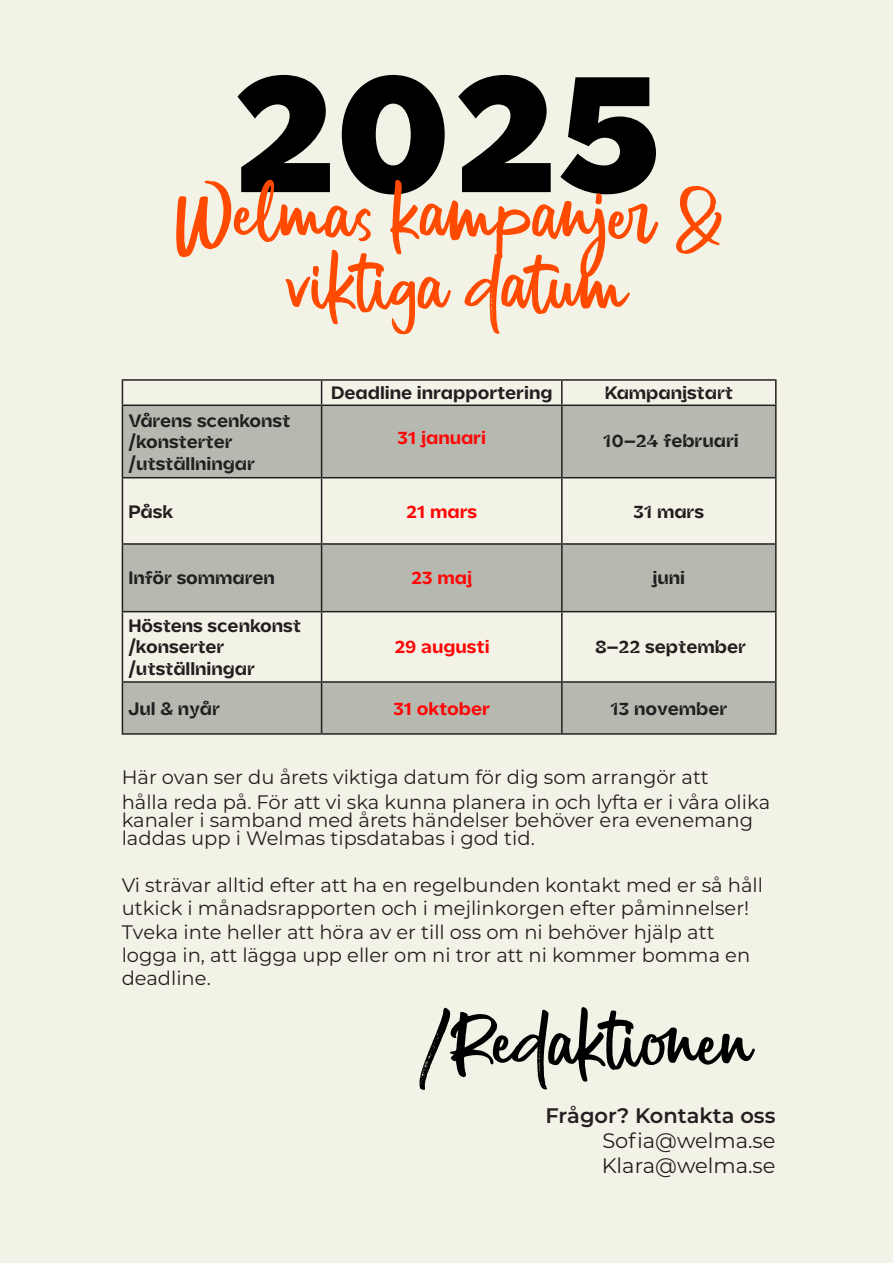
<style>
.page{position:relative;width:893px;height:1263px;background:#f3f2e6}
.page>*{position:absolute;margin:0;border:0;box-sizing:border-box;transform-origin:0 0}
.t1{font:900 169.8px "Pleasure Standard";color:#000}
.t2{font:100.5px "Winter Glows";color:#ff4a00}
.t3{font:100.5px "Winter Glows";color:#000}
.t4{font:21px "Montserrat";color:#231f20}
.t5{font:600 21px "Montserrat";color:#231f20}
.t6{font:19.5px/23.4px "Montserrat";color:#231f20}
.t7{font:18px "Pleasure Inktrap Bold Inktrap";color:#231f20}
.t8{font:700 18px "Pleasure Standard";color:#ff0606}
.t9{font:700 18px "Pleasure Standard";color:#231f20}
</style>
<div class="page">
<div style="left:123px;top:406px;width:652px;height:71px;background:#b6b9b0"></div>
<div style="left:123px;top:545px;width:652px;height:66px;background:#b6b9b0"></div>
<div style="left:123px;top:683px;width:652px;height:50px;background:#b6b9b0"></div>
<hr style="left:122px;top:379px;width:200px;height:2px;background:#231f20">
<svg style="left:122px;top:381px;width:1px;height:23px"></svg>
<hr style="left:322px;top:379px;width:240px;height:2px;background:#231f20">
<svg style="left:321px;top:381px;width:1px;height:23px"></svg>
<hr style="left:562px;top:379px;width:215px;height:2px;background:#231f20">
<hr style="left:561px;top:381px;width:2px;height:23px;background:#231f20">
<hr style="left:775px;top:381px;width:2px;height:23px;background:#231f20">
<hr style="left:122px;top:404px;width:200px;height:2px;background:#231f20">
<hr style="left:122px;top:406px;width:1px;height:71px;background:#231f20">
<hr style="left:322px;top:404px;width:240px;height:2px;background:#231f20">
<hr style="left:321px;top:406px;width:1px;height:71px;background:#231f20">
<hr style="left:562px;top:404px;width:215px;height:2px;background:#231f20">
<hr style="left:561px;top:406px;width:2px;height:71px;background:#231f20">
<hr style="left:775px;top:406px;width:2px;height:71px;background:#231f20">
<hr style="left:122px;top:477px;width:200px;height:1px;background:#231f20">
<hr style="left:122px;top:478px;width:1px;height:65px;background:#231f20">
<hr style="left:322px;top:477px;width:240px;height:1px;background:#231f20">
<hr style="left:321px;top:478px;width:1px;height:65px;background:#231f20">
<hr style="left:562px;top:477px;width:215px;height:1px;background:#231f20">
<hr style="left:561px;top:478px;width:2px;height:65px;background:#231f20">
<hr style="left:775px;top:478px;width:2px;height:65px;background:#231f20">
<hr style="left:122px;top:543px;width:200px;height:2px;background:#231f20">
<hr style="left:122px;top:545px;width:1px;height:66px;background:#231f20">
<hr style="left:322px;top:543px;width:240px;height:2px;background:#231f20">
<hr style="left:321px;top:545px;width:1px;height:66px;background:#231f20">
<hr style="left:562px;top:543px;width:215px;height:2px;background:#231f20">
<hr style="left:561px;top:545px;width:2px;height:66px;background:#231f20">
<hr style="left:775px;top:545px;width:2px;height:66px;background:#231f20">
<hr style="left:122px;top:611px;width:200px;height:1px;background:#231f20">
<hr style="left:122px;top:612px;width:1px;height:69px;background:#231f20">
<hr style="left:322px;top:611px;width:240px;height:1px;background:#231f20">
<hr style="left:321px;top:612px;width:1px;height:69px;background:#231f20">
<hr style="left:562px;top:611px;width:215px;height:1px;background:#231f20">
<hr style="left:561px;top:612px;width:2px;height:69px;background:#231f20">
<hr style="left:775px;top:612px;width:2px;height:69px;background:#231f20">
<hr style="left:122px;top:681px;width:200px;height:2px;background:#231f20">
<hr style="left:122px;top:683px;width:1px;height:50px;background:#231f20">
<hr style="left:322px;top:681px;width:240px;height:2px;background:#231f20">
<hr style="left:321px;top:683px;width:1px;height:50px;background:#231f20">
<hr style="left:562px;top:681px;width:215px;height:2px;background:#231f20">
<hr style="left:561px;top:683px;width:2px;height:50px;background:#231f20">
<hr style="left:775px;top:683px;width:2px;height:50px;background:#231f20">
<hr style="left:122px;top:733px;width:200px;height:2px;background:#231f20">
<hr style="left:322px;top:733px;width:240px;height:2px;background:#231f20">
<hr style="left:562px;top:733px;width:215px;height:2px;background:#231f20">
<p class="t1" style="left:232px;top:3px;width:431px">2025</p>
<p class="t2" style="left:175px;top:158px;width:552px;rotate:1deg">Welmas kam pan jer &amp;</p>
<p class="t2" style="left:290px;top:231px;width:312px;rotate:1deg">viktiga dat um</p>
<p class="t7" style="left:128px;top:406px;width:163px">Vårens scenkonst</p>
<p class="t7" style="left:128px;top:428px;width:106px">/konsterter</p>
<p class="t7" style="left:128px;top:450px;width:128px">/utställningar</p>
<p class="t9" style="left:331px;top:379px;width:223px">Deadline inrapportering</p>
<p class="t7" style="left:605px;top:379px;width:130px">Kampanjstart</p>
<p class="t8" style="left:397px;top:423px;width:90px">31 januari</p>
<p class="t7" style="left:603px;top:426px;width:137px">10–24 februari</p>
<p class="t7" style="left:128px;top:497px;width:47px">Påsk</p>
<p class="t8" style="left:406px;top:497px;width:72px">21 mars</p>
<p class="t7" style="left:634px;top:497px;width:72px">31 mars</p>
<p class="t7" style="left:128px;top:564px;width:148px">Inför sommaren</p>
<p class="t8" style="left:411px;top:564px;width:62px">23 maj</p>
<p class="t7" style="left:652px;top:564px;width:34px">juni</p>
<p class="t7" style="left:128px;top:612px;width:174px">Höstens scenkonst</p>
<p class="t7" style="left:128px;top:633px;width:98px">/konserter</p>
<p class="t7" style="left:128px;top:655px;width:128px">/utställningar</p>
<p class="t8" style="left:394px;top:633px;width:97px">29 augusti</p>
<p class="t7" style="left:595px;top:633px;width:152px">8–22 september</p>
<p class="t7" style="left:128px;top:694px;width:93px">Jul &amp; nyår</p>
<p class="t8" style="left:393px;top:694px;width:98px">31 oktober</p>
<p class="t7" style="left:610px;top:694px;width:118px">13 november</p>
<p class="t6" style="left:122px;top:764px;width:650px;line-height:24.9px">Här ovan ser du årets viktiga datum för dig som arrangör att<br>hålla reda på. För att vi ska kunna planera in och lyfta er i våra olika</p>
<p class="t6" style="left:122px;top:811px;width:633px;line-height:17.9px">kanaler i samband med årets händelser behöver era evenemang laddas upp i Welmas tipsdatabas i god tid.</p>
<p class="t6" style="left:122px;top:872px;width:643px">Vi strävar alltid efter att ha en regelbunden kontakt med er så håll utkick i månadsrapporten och i mejlinkorgen efter påminnelser!<br>Tveka inte heller att höra av er till oss om ni behöver hjälp att logga in, att lägga upp eller om ni tror att ni kommer bomma en deadline.</p>
<p class="t3" style="left:421px;top:986px;width:333px;rotate:1deg">/Redaktion en</p>
<p class="t5" style="left:545px;top:1100px;width:232px">Frågor? Kontakta oss</p>
<p class="t4" style="left:602px;top:1126px;width:175px">Sofia@welma.se</p>
<p class="t4" style="left:602px;top:1151px;width:175px">Klara@welma.se</p>
</div>
